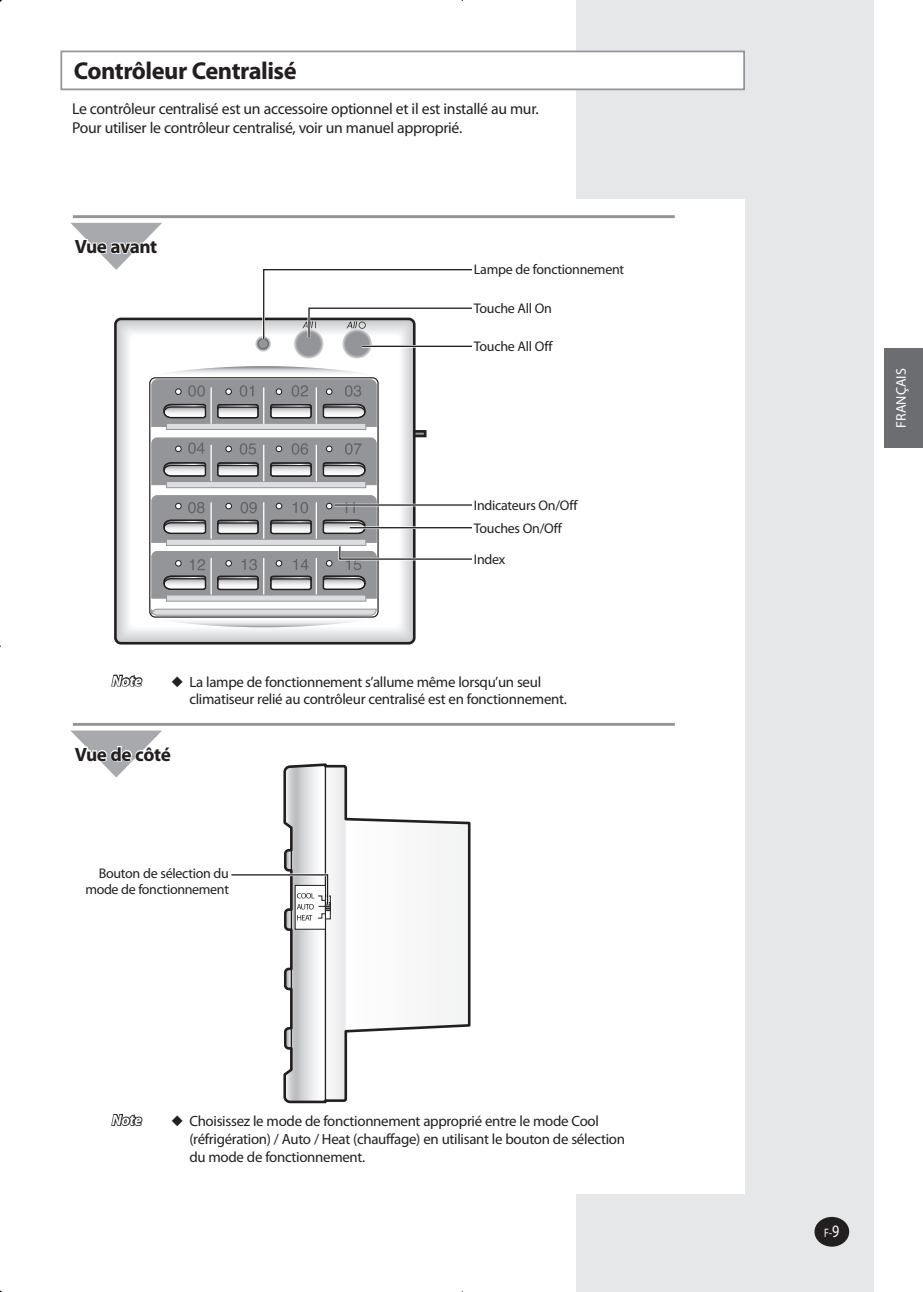
<style>
.page{position:relative;width:923px;height:1292px;background:#fff}
.page>*{position:absolute;margin:0;border:0;box-sizing:border-box;transform-origin:0 0}
.t1{font:700 24.5px "Myriad Pro";letter-spacing:-.02em;color:#231f20}
.t2{font:700 19.25px "Myriad Pro";letter-spacing:-.025em;color:#231f20}
.t3{font:15.75px/18.9px "Myriad Pro";letter-spacing:-.02em;color:#231f20}
.t4{font:14.88px/18px "Myriad Pro";letter-spacing:-.02em;color:#231f20}
.t5{font:italic 700 14.88px "Myriad Pro";letter-spacing:-.02em;color:#fff}
.t6{font:14px/23.3px "Myriad Pro";letter-spacing:-.02em;color:#231f20}
.t7{font:14px "Myriad Pro";color:#fff}
.t8{font:12.25px "Myriad Pro";color:#fff;scale:.8 1}
.s1{font-size:17.5px}
</style>
<div class="page">
<div style="left:576px;top:1px;width:298px;height:1290px;background:#e6e7e9"></div>
<div style="left:814px;top:1216px;width:35px;height:30px;background:#231f20;border-radius:50%"></div>
<div style="left:884px;top:348px;width:39px;height:99px;background:#6c6d70"></div>
<div style="left:402px;top:430px;width:25px;height:7px;border:3px solid #231f20"></div>
<svg style="left:114px;top:317px;width:303px;height:328px"></svg>
<svg style="left:149px;top:376px;width:230px;height:242px"></svg>
<div style="left:256px;top:336px;width:15px;height:15px;background:#c8c9cb;border-radius:50%"></div>
<div style="left:256px;top:336px;width:14px;height:15px;background:#c7c8cb;border-radius:50%"></div>
<div style="left:256px;top:337px;width:14px;height:14px;background:#b8b9bc;border-radius:50%"></div>
<svg style="left:257px;top:337px;width:13px;height:13px"></svg>
<div style="left:258px;top:339px;width:10px;height:10px;background:#939598;border-radius:50%"></div>
<div style="left:258px;top:338px;width:11px;height:11px;border:1px solid #636366;border-radius:50%"></div>
<div style="left:294px;top:329px;width:29px;height:29px;background:#d4d5d7;border-radius:50%"></div>
<div style="left:295px;top:330px;width:28px;height:28px;background:#cbccce;border-radius:50%"></div>
<div style="left:295px;top:330px;width:27px;height:27px;background:#bcbdc0;border-radius:50%"></div>
<div style="left:296px;top:331px;width:26px;height:26px;background:#b5b6ba;border-radius:50%"></div>
<div style="left:296px;top:331px;width:26px;height:25px;background:#a6a7ab;border-radius:50%"></div>
<div style="left:296px;top:331px;width:25px;height:25px;background:#9d9fa2;border-radius:50%"></div>
<div style="left:297px;top:332px;width:24px;height:24px;background:#97989c;border-radius:50%"></div>
<div style="left:297px;top:332px;width:23px;height:23px;background:#939598;border-radius:50%"></div>
<div style="left:343px;top:330px;width:28px;height:28px;background:#c3c4c7;border-radius:50%"></div>
<div style="left:343px;top:330px;width:28px;height:27px;background:#c7c8ca;border-radius:50%"></div>
<div style="left:344px;top:330px;width:27px;height:27px;background:#c0c1c4;border-radius:50%"></div>
<div style="left:344px;top:331px;width:26px;height:26px;background:#b5b6ba;border-radius:50%"></div>
<div style="left:344px;top:331px;width:26px;height:25px;background:#a3a5a8;border-radius:50%"></div>
<div style="left:345px;top:331px;width:25px;height:25px;background:#9fa1a4;border-radius:50%"></div>
<div style="left:345px;top:332px;width:24px;height:24px;background:#97989c;border-radius:50%"></div>
<div style="left:346px;top:332px;width:23px;height:23px;background:#939598;border-radius:50%"></div>
<svg style="left:151px;top:608px;width:226px;height:19px"></svg>
<div style="left:166px;top:423px;width:200px;height:6px;background:#dcdddf"></div>
<div style="left:166px;top:423px;width:200px;height:7px;border:1px solid #939598"></div>
<div style="left:166px;top:595px;width:200px;height:6px;background:#dcdddf"></div>
<div style="left:166px;top:594px;width:200px;height:7px;border:1px solid #939598"></div>
<div style="left:166px;top:481px;width:200px;height:6px;background:#dcdddf"></div>
<div style="left:166px;top:481px;width:200px;height:7px;border:1px solid #939598"></div>
<svg style="left:151px;top:366px;width:226px;height:60px"></svg>
<svg style="left:151px;top:437px;width:226px;height:47px;background:#999a9c"></svg>
<svg style="left:151px;top:495px;width:321px;height:103px"></svg>
<svg style="left:261px;top:269px;width:211px;height:80px"></svg>
<div style="left:484px;top:199px;width:261px;height:994px;background:#fff"></div>
<hr style="left:73px;top:215px;width:602px;height:3px;background:#939598">
<svg style="left:71px;top:216px;width:95px;height:54px"></svg>
<div style="left:61px;top:51px;width:683px;height:38px;background:#fff"></div>
<div style="left:60px;top:51px;width:685px;height:39px;border:2px solid #939598"></div>
<svg style="left:111px;top:644px;width:32px;height:43px"></svg>
<svg style="left:111px;top:1114px;width:32px;height:12px"></svg>
<hr style="left:73px;top:723px;width:602px;height:2px;background:#939598">
<svg style="left:70px;top:723px;width:103px;height:55px"></svg>
<svg style="left:231px;top:763px;width:238px;height:338px"></svg>
<h1 class="t1" style="left:74px;top:57px;width:224px">Contrôleur Centralisé</h1>
<p class="t3" style="left:72px;top:99px;width:468px">Le contrôleur centralisé est un accessoire optionnel et il est installé au mur.<br>Pour utiliser le contrôleur centralisé, voir un manuel approprié.</p>
<p class="t2" style="left:75px;top:235px;width:84px">Vue avant</p>
<p class="t6" style="left:474px;top:258px;width:152px">Lampe de fonctionnement</p>
<p class="t6" style="left:474px;top:297px;width:80px">Touche All On</p>
<p class="t6" style="left:474px;top:334px;width:80px">Touche All Off</p>
<p class="t6" style="left:474px;top:494px;width:105px">Indicateurs On/Off<br>Touches On/Off</p>
<p class="t6" style="left:474px;top:548px;width:33px">Index</p>
<p class="t5" style="left:112px;top:672px;width:31px">Note</p>
<p class="t4" style="left:189px;top:673px;width:379px;text-indent:-18px">◆ La lampe de fonctionnement s’allume même lorsqu’un seul climatiseur relié au contrôleur centralisé est en fonctionnement.</p>
<p class="t2" style="left:75px;top:743px;width:98px">Vue de côté</p>
<p class="t6" style="left:85px;top:864px;width:145px;line-height:16.8px;text-align:right">Bouton de sélection du mode de fonctionnement</p>
<p class="t5" style="left:112px;top:1111px;width:31px">Note</p>
<p class="t4" style="left:189px;top:1112px;width:437px;text-indent:-18px">◆ Choisissez le mode de fonctionnement approprié entre le mode Cool (réfrigération) / Auto / Heat (chauffage) en utilisant le bouton de sélection du mode de fonctionnement.</p>
<p class="t7" style="left:893px;top:427px;width:61px;rotate:-90deg">FRANÇAIS</p>
<p class="t8" style="left:824px;top:1226px;width:20px">F-<span class="s1">9</span></p>
</div>
